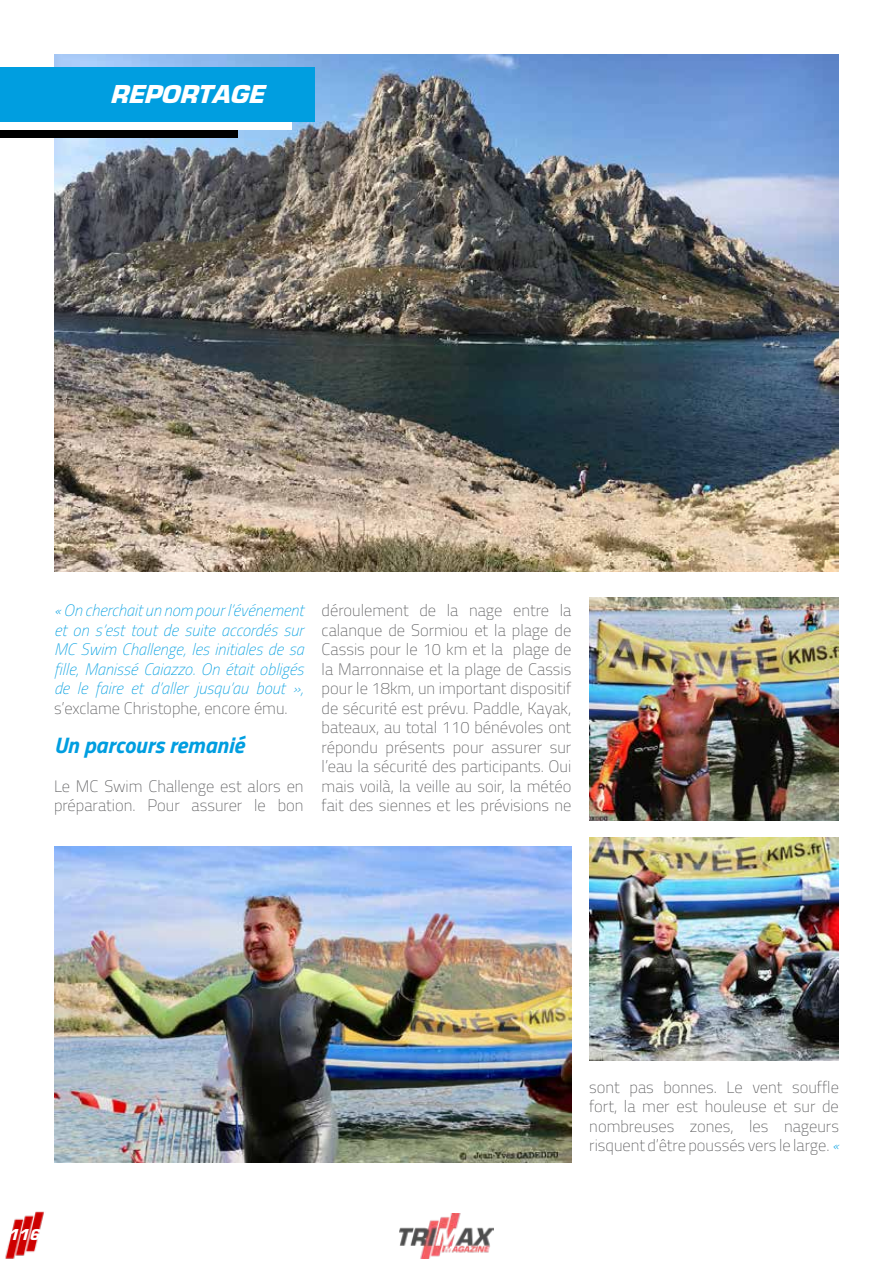
<style>
.page{position:relative;width:893px;height:1263px;background:#fff}
.page>*{position:absolute;margin:0;border:0;box-sizing:border-box;transform-origin:0 0}
.t1{font:italic 900 27px "Eurostile";color:#fff}
.t2{font:italic 700 22.5px "Titillium Web";color:#009ee0}
.t3{font:100 16.5px/19.5px "Titillium Web";color:#58585a;text-align:justify}
.t4{font:italic 100 16.5px/19.5px "Titillium Web";color:#009ee0;text-align:justify}
.t5{font:italic 900 16.5px "Eurostile";color:#fff}
.s1{font-style:italic;color:#009ee0}
</style>
<div class="page">
<img style="left:5px;top:1211px;width:39px;height:48px">
<img style="left:399px;top:1214px;width:95px;height:45px">
<img style="left:54px;top:54px;width:785px;height:518px">
<div style="left:0;top:83px;width:237px;height:55px;background:#000"></div>
<div style="left:0;top:76px;width:292px;height:54px;background:#fff"></div>
<div style="left:0;top:67px;width:315px;height:55px;background:#009ee0"></div>
<img style="left:589px;top:838px;width:250px;height:222px">
<img style="left:589px;top:597px;width:250px;height:223px">
<img style="left:54px;top:846px;width:517px;height:316px">
<h1 class="t1" style="left:110px;top:79px;width:155px">REPORTAGE</h1>
<p class="t4" style="left:54px;top:600px;width:251px">« On cherchait un nom pour l’événement et on s’est tout de suite accordés sur MC Swim Challenge, les initiales de sa fille, Manissé Caiazzo. On était obligés de le faire et d’aller jusqu’au bout »,</p>
<p class="t3" style="left:54px;top:697px;width:235px">s’exclame Christophe, encore ému.</p>
<h2 class="t2" style="left:54px;top:727px;width:192px">Un parcours remanié</h2>
<p class="t3" style="left:54px;top:775px;width:251px">Le MC Swim Challenge est alors en préparation. Pour assurer le bon</p>
<p class="t3" style="left:322px;top:600px;width:251px">déroulement de la nage entre la calanque de Sormiou et la plage de Cassis pour le 10 km et la plage de la Marronnaise et la plage de Cassis pour le 18km, un important dispositif de sécurité est prévu. Paddle, Kayak, bateaux, au total 110 bénévoles ont répondu présents pour assurer sur l’eau la sécurité des participants. Oui mais voilà, la veille au soir, la météo fait des siennes et les prévisions ne</p>
<p class="t5" style="left:8px;top:1226px;width:33px">116</p>
<p class="t3" style="left:589px;top:1076px;width:251px">sont pas bonnes. Le vent souffle fort, la mer est houleuse et sur de nombreuses zones, les nageurs risquent d’être poussés vers le large. <span class="s1">«</span></p>
</div>
